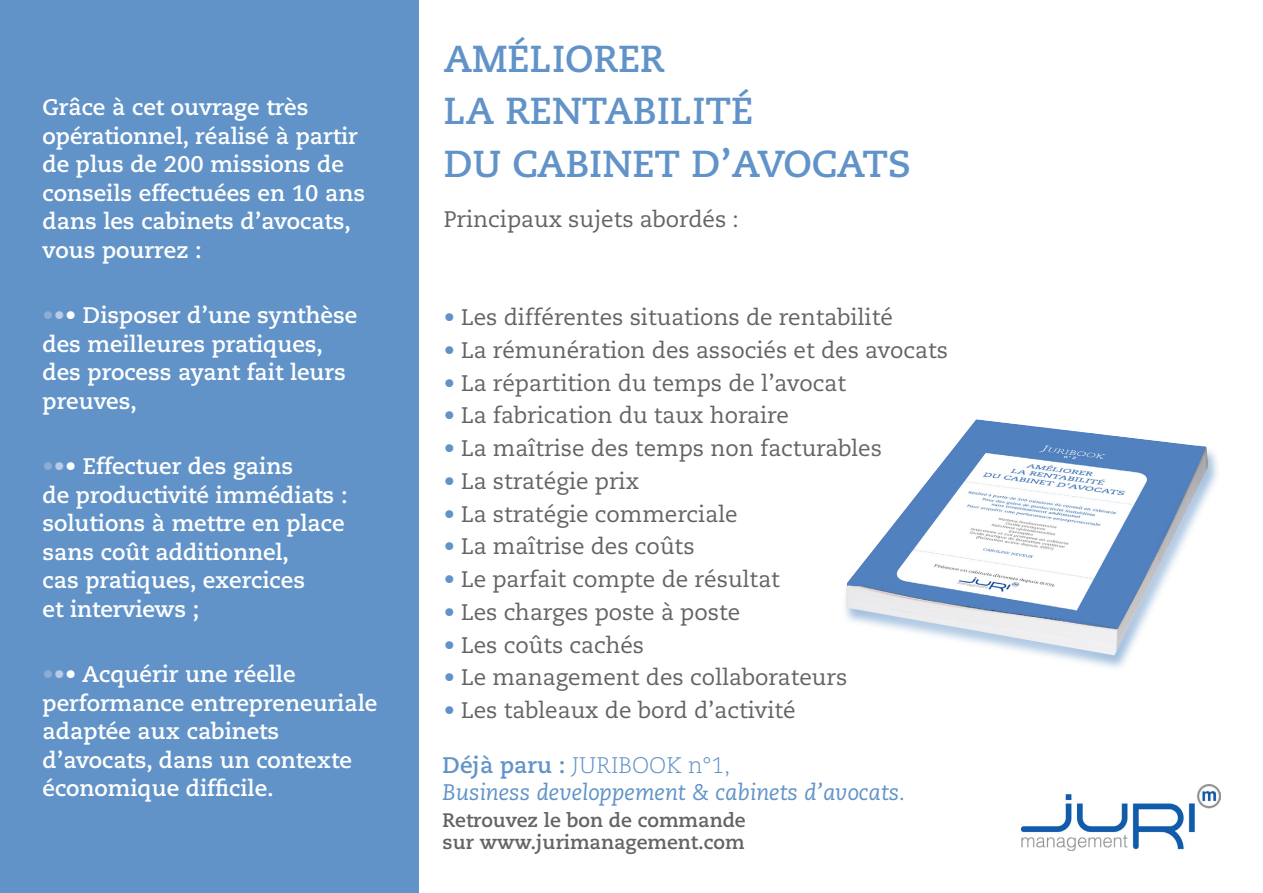
<style>
.page{position:relative;width:1263px;height:893px;background:#fff}
.page>*{position:absolute;margin:0;border:0;box-sizing:border-box;transform-origin:0 0}
.Titre{font:700 37.5px/52.5px "Caecilia";color:#6193c8}
.Page_Titre_Inter1{font:700 22.5px/28.5px "Caecilia";color:#fff}
.Page_Titre_Inter1-2{font:22.5px "Caecilia";color:#636266}
.Page_Titre_Inter1-3{font:italic 22.5px "Caecilia";color:#6193c8}
.Page_Titre_Inter1-4{font:300 22.5px "Caecilia";color:#6193c8}
.Page_Titre_Inter1-5{font:700 19.5px/22.5px "Caecilia";color:#636266}
.s1{color:#8badd7}
.s2{color:#b9cbe6}
.s3{color:#6193c8}
.s4{font-weight:700}
</style>
<div class="page">
<div style="left:0;top:0;width:418px;height:893px;background:#6193c8"></div>
<img style="left:1021px;top:784px;width:199px;height:66px">
<img style="left:846px;top:419px;width:362px;height:236px">
<p class="Page_Titre_Inter1" style="left:43px;top:93px;width:324px">Grâce à cet ouvrage très opérationnel, réalisé à partir de plus de 200 missions de conseils effectuées en 10 ans dans les cabinets d’avocats, vous pourrez :</p>
<p class="Page_Titre_Inter1" style="left:43px;top:301px;width:316px"><span class="s1">•</span><span class="s2">•</span>• Disposer d’une synthèse des meilleures pratiques, des process ayant fait leurs preuves,</p>
<p class="Page_Titre_Inter1" style="left:43px;top:453px;width:307px"><span class="s1">•</span><span class="s2">•</span>• Effectuer des gains<br>de productivité immédiats : solutions à mettre en place sans coût additionnel,<br>cas pratiques, exercices<br>et interviews ;</p>
<p class="Page_Titre_Inter1" style="left:43px;top:661px;width:336px"><span class="s1">•</span><span class="s2">•</span>• Acquérir une réelle performance entrepreneuriale adaptée aux cabinets d’avocats, dans un contexte économique difficile.</p>
<p class="Titre" style="left:444px;top:33px;width:469px">AMÉLIORER<br>LA RENTABILITÉ<br>DU CABINET D’AVOCATS</p>
<p class="Page_Titre_Inter1-2" style="left:444px;top:206px;width:297px">Principaux sujets abordés :</p>
<p class="Page_Titre_Inter1-2" style="left:444px;top:304px;width:451px"><span class="s3">•</span> Les différentes situations de rentabilité</p>
<p class="Page_Titre_Inter1-2" style="left:444px;top:337px;width:506px"><span class="s3">•</span> La rémunération des associés et des avocats</p>
<p class="Page_Titre_Inter1-2" style="left:444px;top:370px;width:404px"><span class="s3">•</span> La répartition du temps de l’avocat</p>
<p class="Page_Titre_Inter1-2" style="left:444px;top:403px;width:347px"><span class="s3">•</span> La fabrication du taux horaire</p>
<p class="Page_Titre_Inter1-2" style="left:444px;top:435px;width:440px"><span class="s3">•</span> La maîtrise des temps non facturables</p>
<p class="Page_Titre_Inter1-2" style="left:444px;top:468px;width:197px"><span class="s3">•</span> La stratégie prix</p>
<p class="Page_Titre_Inter1-2" style="left:444px;top:501px;width:296px"><span class="s3">•</span> La stratégie commerciale</p>
<p class="Page_Titre_Inter1-2" style="left:444px;top:534px;width:252px"><span class="s3">•</span> La maîtrise des coûts</p>
<p class="Page_Titre_Inter1-2" style="left:444px;top:566px;width:338px"><span class="s3">•</span> Le parfait compte de résultat</p>
<p class="Page_Titre_Inter1-2" style="left:444px;top:599px;width:298px"><span class="s3">•</span> Les charges poste à poste</p>
<p class="Page_Titre_Inter1-2" style="left:444px;top:632px;width:202px"><span class="s3">•</span> Les coûts cachés</p>
<p class="Page_Titre_Inter1-2" style="left:444px;top:665px;width:405px"><span class="s3">•</span> Le management des collaborateurs</p>
<p class="Page_Titre_Inter1-2" style="left:444px;top:697px;width:354px"><span class="s3">•</span> Les tableaux de bord d’activité</p>
<p class="Page_Titre_Inter1-4" style="left:443px;top:753px;width:289px"><span class="s4">Déjà paru :</span> JURIBOOK n°1,</p>
<p class="Page_Titre_Inter1-3" style="left:443px;top:779px;width:464px">Business developpement &amp; cabinets d’avocats.</p>
<p class="Page_Titre_Inter1-5" style="left:443px;top:809px;width:305px">Retrouvez le bon de commande sur www.jurimanagement.com</p>
</div>
